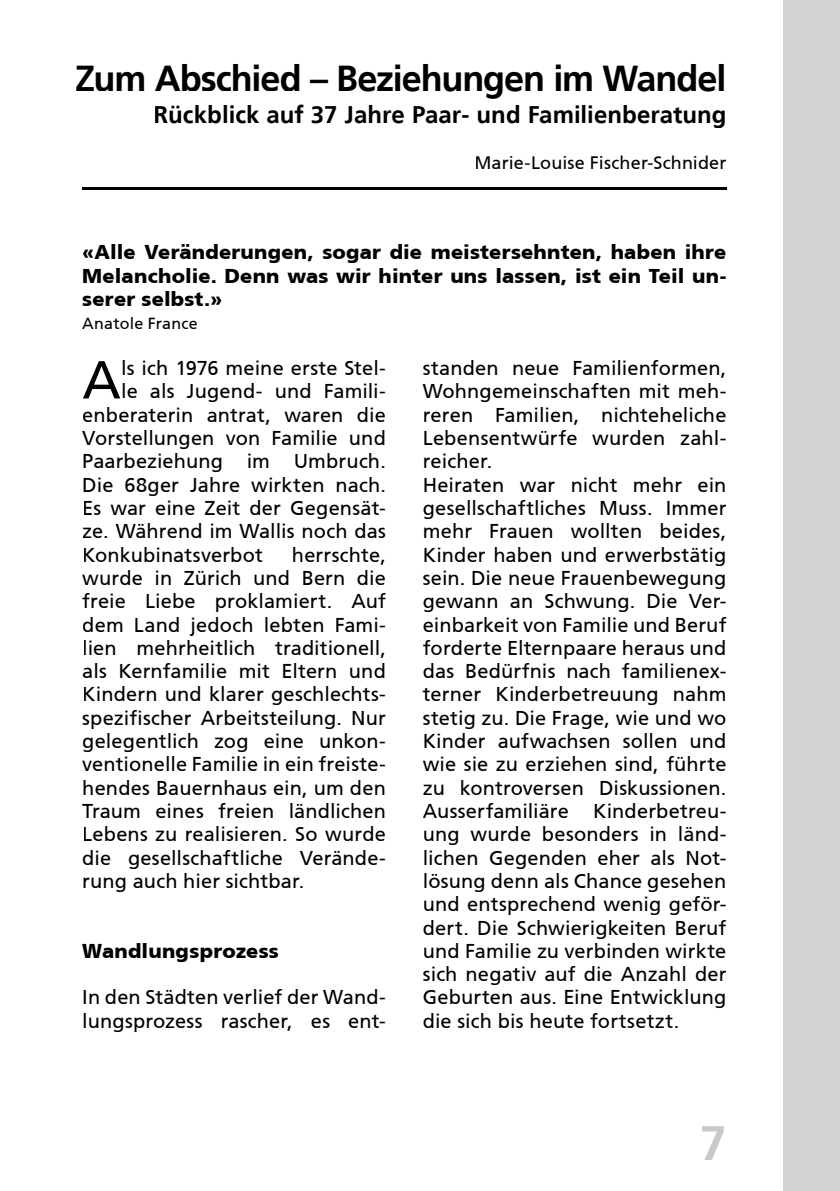
<style>
.page{position:relative;width:840px;height:1191px;background:#fff}
.page>*{position:absolute;margin:0;border:0;box-sizing:border-box;transform-origin:0 0}
.t1{font:53.4px "Frutiger CE";color:#000}
.t2{font:700 48px "Frutiger LT";color:#c8c8c7}
.t3{font:700 36px "Frutiger LT";letter-spacing:-.03em;color:#000}
.t4{font:700 24px "Frutiger LT";color:#000}
.t5{font:20px/23.4px "Frutiger CE";letter-spacing:.005em;color:#000}
.t6{font:900 20px/23.2px "Frutiger CE";letter-spacing:.01em;color:#000;text-align:justify}
.t7{font:18px "Frutiger CE";letter-spacing:.005em;color:#000}
.t8{font:16px "Frutiger CE";letter-spacing:.01em;color:#000}
</style>
<div class="page">
<div style="left:782px;top:0;width:57px;height:1191px;background:#d3d3d2"></div>
<hr style="left:82px;top:187px;width:644px;height:2px;background:#000">
<h3 class="t3" style="left:75px;top:57px;width:652px">Zum Abschied – Beziehungen im Wandel</h3>
<p class="t4" style="left:153px;top:100px;width:574px">Rückblick auf 37 Jahre Paar- und Familienberatung</p>
<p class="t7" style="left:474px;top:152px;width:253px">Marie-Louise Fischer-Schnider</p>
<p class="t6" style="left:82px;top:241px;width:645px">«Alle Veränderungen, sogar die meistersehnten, haben ihre Melancholie. Denn was wir hinter uns lassen, ist ein Teil un&shy;serer selbst.»</p>
<p class="t8" style="left:82px;top:314px;width:117px">Anatole France</p>
<h1 class="t1" style="left:82px;top:349px;width:40px">A</h1>
<p class="t5" style="left:121px;top:356px;width:266px">ls ich 1976 meine erste Stel-</p>
<p class="t5" style="left:121px;top:380px;width:266px">le als Jugend- und Famili-</p>
<p class="t5" style="left:82px;top:403px;width:305px">enberaterin antrat, waren die</p>
<p class="t5" style="left:82px;top:426px;width:305px">Vorstellungen von Familie und</p>
<p class="t5" style="left:82px;top:449px;width:305px">Paarbeziehung im Umbruch.</p>
<p class="t5" style="left:82px;top:473px;width:305px">Die 68ger Jahre wirkten nach.</p>
<p class="t5" style="left:82px;top:496px;width:305px">Es war eine Zeit der Gegensät-</p>
<p class="t5" style="left:82px;top:519px;width:305px">ze. Während im Wallis noch das</p>
<p class="t5" style="left:82px;top:543px;width:182px">Konkubinatsverbot</p>
<p class="t5" style="left:82px;top:543px;width:305px;text-align:justify;text-indent:209px">herrschte, wurde in Zürich und Bern die freie Liebe proklamiert. Auf dem Land jedoch lebten Fami&shy;lien mehrheitlich traditionell, als Kernfamilie mit Eltern und Kindern und klarer geschlechts&shy;spezifischer Arbeitsteilung. Nur gelegentlich zog eine unkon&shy;ventionelle Familie in ein freiste&shy;hendes Bauernhaus ein, um den Traum eines freien ländlichen Lebens zu realisieren. So wurde die gesellschaftliche Verände&shy;rung auch hier sichtbar.</p>
<p class="t6" style="left:82px;top:939px;width:198px">Wandlungsprozess</p>
<p class="t5" style="left:82px;top:985px;width:305px">In den Städten verlief der Wand&shy;lungsprozess rascher, es ent-</p>
<p class="t5" style="left:422px;top:356px;width:305px">standen neue Familienformen,<br>Wohngemeinschaften mit meh&shy;reren Familien, nichteheliche<br>Lebensentwürfe wurden zahl&shy;reicher.<br>Heiraten war nicht mehr ein gesellschaftliches Muss. Immer mehr Frauen wollten beides,<br>Kinder haben und erwerbstätig sein. Die neue Frauenbewegung gewann an Schwung. Die Ver&shy;einbarkeit von Familie und Beruf forderte Elternpaare heraus und das Bedürfnis nach familienex&shy;terner Kinderbetreuung nahm stetig zu. Die Frage, wie und wo<br>Kinder aufwachsen sollen und wie sie zu erziehen sind, führte zu kontroversen Diskussionen.<br>Ausserfamiliäre Kinderbetreu&shy;ung wurde besonders in länd&shy;lichen Gegenden eher als Not&shy;lösung denn als Chance gesehen und entsprechend wenig geför&shy;dert. Die Schwierigkeiten Beruf und Familie zu verbinden wirkte sich negativ auf die Anzahl der<br>Geburten aus. Eine Entwicklung die sich bis heute fortsetzt.</p>
<h2 class="t2" style="left:699px;top:1114px;width:28px">7</h2>
</div>
